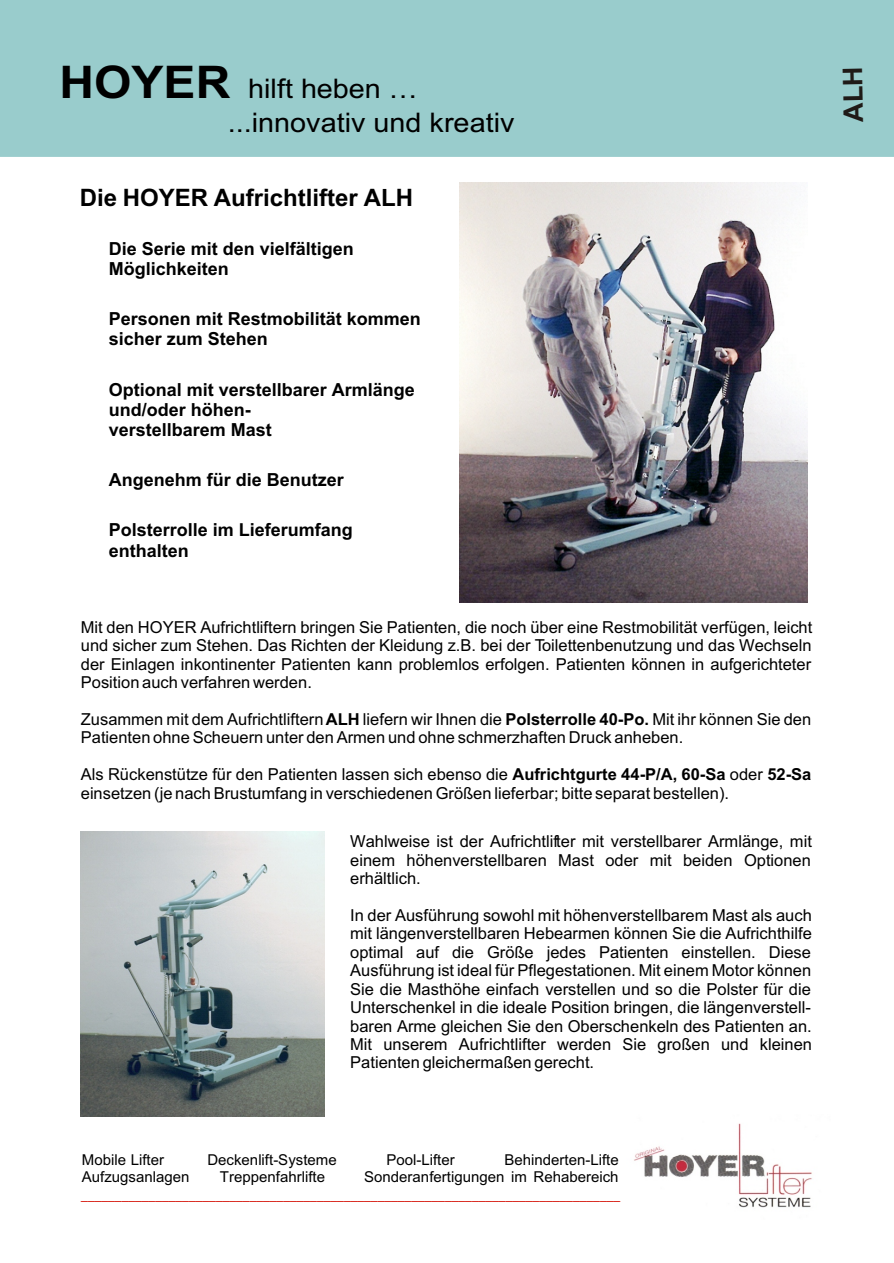
<style>
.page{position:relative;width:894px;height:1263px;background:#fff}
.page>*{position:absolute;margin:0;border:0;box-sizing:border-box;transform-origin:0 0}
.t1{font:27px/34px "Arial";color:#000;scale:1.07 1}
.t2{font:700 24px "Arial";color:#000}
.t3{font:700 18px/20.1px "Arial";color:#000}
.t4{font:16.5px/18.5px "Arial";color:#000;text-align:justify}
.t5{font:15px "Arial";color:#000}
.t6{font:15px "Arial";color:#d9261c;scale:.81 1}
.s1{font-weight:700;font-size:45px}
.s2{font-weight:700}
</style>
<div class="page">
<div style="left:0;top:0;width:894px;height:157px;background:#9cc"></div>
<img style="left:634px;top:1123px;width:178px;height:85px">
<img style="left:459px;top:183px;width:348px;height:419px">
<img style="left:80px;top:832px;width:244px;height:285px">
<svg style="left:843px;top:68px;width:20px;height:54px"></svg>
<h1 class="t1" style="left:228px;top:74px;width:270px;text-indent:-168px"><span class="s1">HOYER</span> hilft heben … ...innovativ und kreativ</h1>
<h2 class="t2" style="left:80px;top:189px;width:335px">Die HOYER Aufrichtlifter ALH</h2>
<p class="t3" style="left:109px;top:240px;width:247px">Die Serie mit den vielfältigen<br>Möglichkeiten</p>
<p class="t3" style="left:109px;top:311px;width:314px">Personen mit Restmobilität kommen sicher zum Stehen</p>
<p class="t3" style="left:109px;top:381px;width:308px">Optional mit verstellbarer Armlänge und/oder höhen-<br>verstellbarem Mast</p>
<p class="t3" style="left:109px;top:471px;width:237px">Angenehm für die Benutzer</p>
<p class="t3" style="left:109px;top:522px;width:246px">Polsterrolle im Lieferumfang enthalten</p>
<p class="t4" style="left:81px;top:619px;width:733px">Mit den HOYER Aufrichtliftern bringen Sie Patienten, die noch über eine Restmobilität verfügen, leicht und sicher zum Stehen. Das Richten der Kleidung z.B. bei der Toilettenbenutzung und das Wechseln der Einlagen inkontinenter Patienten kann problemlos erfolgen. Patienten können in aufgerichteter Position auch verfahren werden.</p>
<p class="t4" style="left:81px;top:712px;width:732px">Zusammen mit dem Aufrichtliftern <span class="s2">ALH</span> liefern wir Ihnen die <span class="s2">Polsterrolle 40-Po.</span> Mit ihr können Sie den<br>Patienten ohne Scheuern unter den Armen und ohne schmerzhaften Druck anheben.</p>
<p class="t4" style="left:81px;top:767px;width:732px">Als Rückenstütze für den Patienten lassen sich ebenso die <span class="s2">Aufrichtgurte 44-P/A, 60-Sa</span> oder <span class="s2">52-Sa </span>einsetzen (je nach Brustumfang in verschiedenen Größen lieferbar; bitte separat bestellen).</p>
<p class="t4" style="left:350px;top:834px;width:463px">Wahlweise ist der Aufrichtlifter mit verstellbarer Armlänge, mit einem höhenverstellbaren Mast oder mit beiden Optionen erhältlich.</p>
<p class="t4" style="left:350px;top:907px;width:463px">In der Ausführung sowohl mit höhenverstellbarem Mast als auch mit längenverstellbaren Hebearmen können Sie die Aufrichthilfe optimal auf die Größe jedes Patienten einstellen. Diese Ausführung ist ideal für Pflegestationen. Mit einem Motor können Sie die Masthöhe einfach verstellen und so die Polster für die Unterschenkel in die ideale Position bringen, die längenverstell&shy;baren Arme gleichen Sie den Oberschenkeln des Patienten an.<br>Mit unserem Aufrichtlifter werden Sie großen und kleinen Patienten gleichermaßen gerecht.</p>
<p class="t5" style="left:82px;top:1154px;width:84px">Mobile Lifter</p>
<p class="t5" style="left:207px;top:1154px;width:131px">Deckenlift-Systeme</p>
<p class="t5" style="left:386px;top:1154px;width:70px">Pool-Lifter</p>
<p class="t5" style="left:505px;top:1154px;width:116px">Behinderten-Lifte</p>
<p class="t5" style="left:82px;top:1171px;width:109px">Aufzugsanlagen</p>
<p class="t5" style="left:220px;top:1171px;width:107px">Treppenfahrlifte</p>
<p class="t5" style="left:364px;top:1171px;width:256px">Sonderanfertigungen im Rehabereich</p>
<p class="t6" style="left:81px;top:1188px;width:667px">________________________________________________________________________________</p>
</div>
